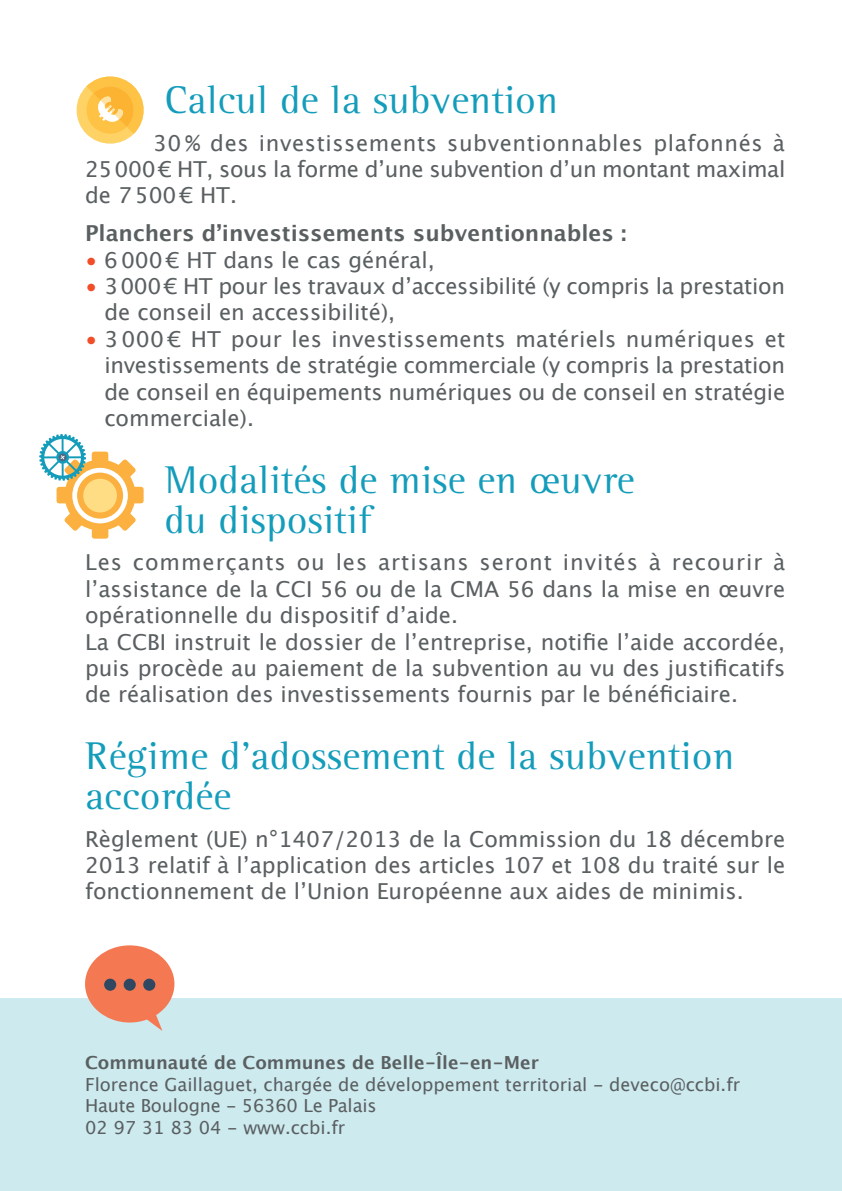
<style>
.page{position:relative;width:842px;height:1191px;background:#fff}
.page>*{position:absolute;margin:0;border:0;box-sizing:border-box;transform-origin:0 0}
.t1{font:40px/40px "Leftist Mono Serif";color:#149cbb}
.t2{font:22px/26.4px "Lucida Grande";color:#5a5f61;text-align:justify}
.t3{font:700 22px "Lucida Grande";color:#5a5f61}
.t4{font:18px/21.6px "Lucida Grande";color:#5a5f61}
.t5{font:700 18px "Lucida Grande";color:#5a5f61}
.s1{color:#f04d28}
</style>
<div class="page">
<div style="left:0;top:998px;width:842px;height:193px;background:#cdeaee"></div>
<svg style="left:77px;top:77px;width:67px;height:67px"></svg>
<svg style="left:39px;top:434px;width:105px;height:104px"></svg>
<svg style="left:85px;top:945px;width:89px;height:86px"></svg>
<div style="left:143px;top:978px;width:12px;height:12px;background:#2f4761;border-radius:50%"></div>
<div style="left:124px;top:978px;width:12px;height:12px;background:#2f4761;border-radius:50%"></div>
<div style="left:104px;top:978px;width:12px;height:12px;background:#2f4761;border-radius:50%"></div>
<h1 class="t1" style="left:164px;top:81px;width:395px">Calcul de la subvention</h1>
<p class="t2" style="left:85px;top:130px;width:702px;text-indent:68px">30 % des investissements subventionnables plafonnés à 25000€ HT, sous la forme d’une subvention d’un montant maximal de 7500€ HT.</p>
<p class="t3" style="left:85px;top:215px;width:543px">Planchers d’investissements subventionnables :</p>
<p class="t2" style="left:85px;top:247px;width:351px"><span class="s1">•</span> 6000€ HT dans le cas général,</p>
<p class="t2" style="left:104px;top:273px;width:682px;text-indent:-19px"><span class="s1">•</span> 3000€ HT pour les travaux d’accessibilité (y compris la prestation de conseil en accessibilité),</p>
<p class="t2" style="left:104px;top:326px;width:682px;text-indent:-19px"><span class="s1">•</span> 3000€ HT pour les investissements matériels numériques et investissements de stratégie commerciale (y compris la prestation de conseil en équipements numériques ou de conseil en stratégie commerciale).</p>
<h1 class="t1" style="left:164px;top:460px;width:472px">Modalités de mise en œuvre du dispositif</h1>
<p class="t2" style="left:85px;top:549px;width:702px;text-align:left">Les commerçants ou les artisans seront invités à recourir à l’assistance de la CCI 56 ou de la CMA 56 dans la mise en œuvre opérationnelle du dispositif d’aide.<br>La CCBI instruit le dossier de l’entreprise, notifie l’aide accordée, puis procède au paiement de la subvention au vu des justificatifs de réalisation des investissements fournis par le bénéficiaire.</p>
<h1 class="t1" style="left:85px;top:736px;width:651px">Régime d’adossement de la subvention accordée</h1>
<p class="t2" style="left:85px;top:825px;width:702px">Règlement (UE) n°1407/2013 de la Commission du 18 décembre 2013 relatif à l’application des articles 107 et 108 du traité sur le fonctionnement de l’Union Européenne aux aides de minimis.</p>
<p class="t5" style="left:85px;top:1048px;width:455px">Communauté de Communes de Belle-Île-en-Mer</p>
<p class="t4" style="left:85px;top:1073px;width:657px">Florence Gaillaguet, chargée de développement territorial - deveco@ccbi.fr<br>Haute Boulogne - 56360 Le Palais<br>02 97 31 83 04 - www.ccbi.fr</p>
</div>
